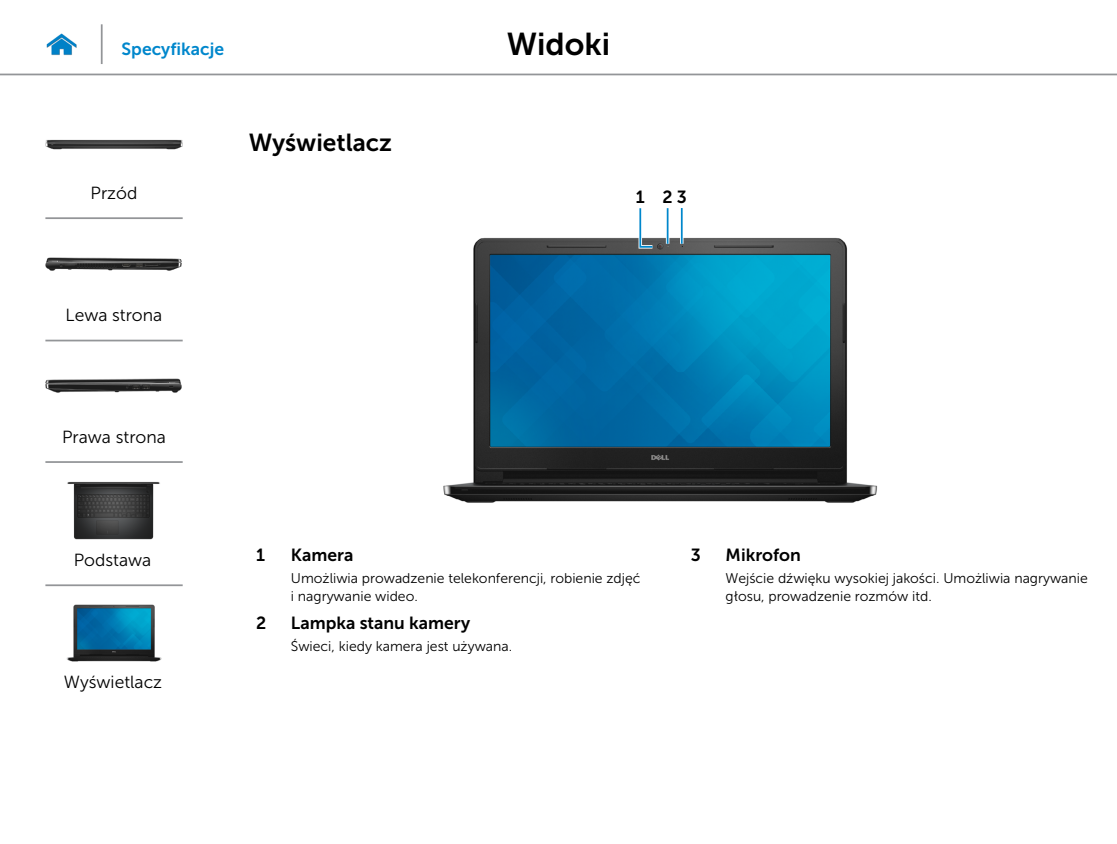
<style>
.page{position:relative;width:1117px;height:844px;background:#fff}
.page>*{position:absolute;margin:0;border:0;box-sizing:border-box;transform-origin:0 0}
.t1{font:31.5px "Museo Sans For Dell 700";color:#000}
.Head2{font:24.5px "Museo Sans For Dell 700";color:#000}
.t2{font:17.5px "Museo Sans For Dell 300";color:#000}
.Callout_Head{font:17.5px "Museo Sans For Dell 700";color:#000}
.t3{font:17.5px "Museo Sans For Dell 700";color:#0087cc}
.Callout-L{font:17.5px "Museo Sans For Dell 700";color:#000}
.Callout_description{font:14px/17.5px "Museo Sans For Dell 300";color:#000}
</style>
<div class="page">
<hr style="left:0;top:74px;width:1116px;height:1px;background:#939598">
<img style="left:46px;top:33px;width:31px;height:23px">
<img style="left:443px;top:237px;width:435px;height:266px">
<svg style="left:665px;top:208px;width:4px;height:36px"></svg>
<hr style="left:666px;top:208px;width:2px;height:36px;background:#0087cc">
<hr style="left:680px;top:208px;width:3px;height:36px;background:#fff">
<hr style="left:680px;top:208px;width:2px;height:36px;background:#0087cc">
<svg style="left:636px;top:208px;width:19px;height:42px"></svg>
<hr style="left:101px;top:24px;width:2px;height:40px;background:#939598">
<img style="left:45px;top:140px;width:137px;height:9px">
<img style="left:45px;top:257px;width:137px;height:14px">
<img style="left:45px;top:378px;width:137px;height:15px">
<img style="left:67px;top:481px;width:93px;height:58px">
<img style="left:67px;top:604px;width:94px;height:57px">
<hr style="left:45px;top:217px;width:138px;height:2px;background:#939598">
<hr style="left:45px;top:339px;width:138px;height:2px;background:#939598">
<hr style="left:45px;top:461px;width:138px;height:2px;background:#939598">
<hr style="left:45px;top:584px;width:138px;height:2px;background:#939598">
<p class="t3" style="left:122px;top:39px;width:104px">Specyfikacje</p>
<h1 class="t1" style="left:506px;top:26px;width:105px">Widoki</h1>
<p class="t2" style="left:91px;top:183px;width:48px">Przód</p>
<p class="t2" style="left:66px;top:305px;width:98px">Lewa strona</p>
<p class="t2" style="left:62px;top:428px;width:105px">Prawa strona</p>
<p class="t2" style="left:74px;top:550px;width:79px">Podstawa</p>
<p class="t2" style="left:64px;top:672px;width:100px">Wyświetlacz</p>
<p class="Head2" style="left:249px;top:128px;width:145px">Wyświetlacz</p>
<p class="Callout-L" style="left:636px;top:187px;width:10px">1</p>
<p class="Callout-L" style="left:662px;top:187px;width:26px">23</p>
<p class="Callout_Head" style="left:256px;top:544px;width:10px">1</p>
<p class="Callout_Head" style="left:291px;top:544px;width:64px">Kamera</p>
<p class="Callout_description" style="left:291px;top:569px;width:351px">Umożliwia prowadzenie telekonferencji, robienie zdjęć i nagrywanie wideo.</p>
<p class="Callout_Head" style="left:256px;top:612px;width:12px">2</p>
<p class="Callout_Head" style="left:291px;top:612px;width:181px">Lampka stanu kamery</p>
<p class="Callout_description" style="left:291px;top:637px;width:223px">Świeci, kiedy kamera jest używana.</p>
<p class="Callout_Head" style="left:690px;top:544px;width:12px">3</p>
<p class="Callout_Head" style="left:725px;top:544px;width:77px">Mikrofon</p>
<p class="Callout_description" style="left:725px;top:569px;width:363px">Wejście dźwięku wysokiej jakości. Umożliwia nagrywanie głosu, prowadzenie rozmów itd.</p>
</div>
